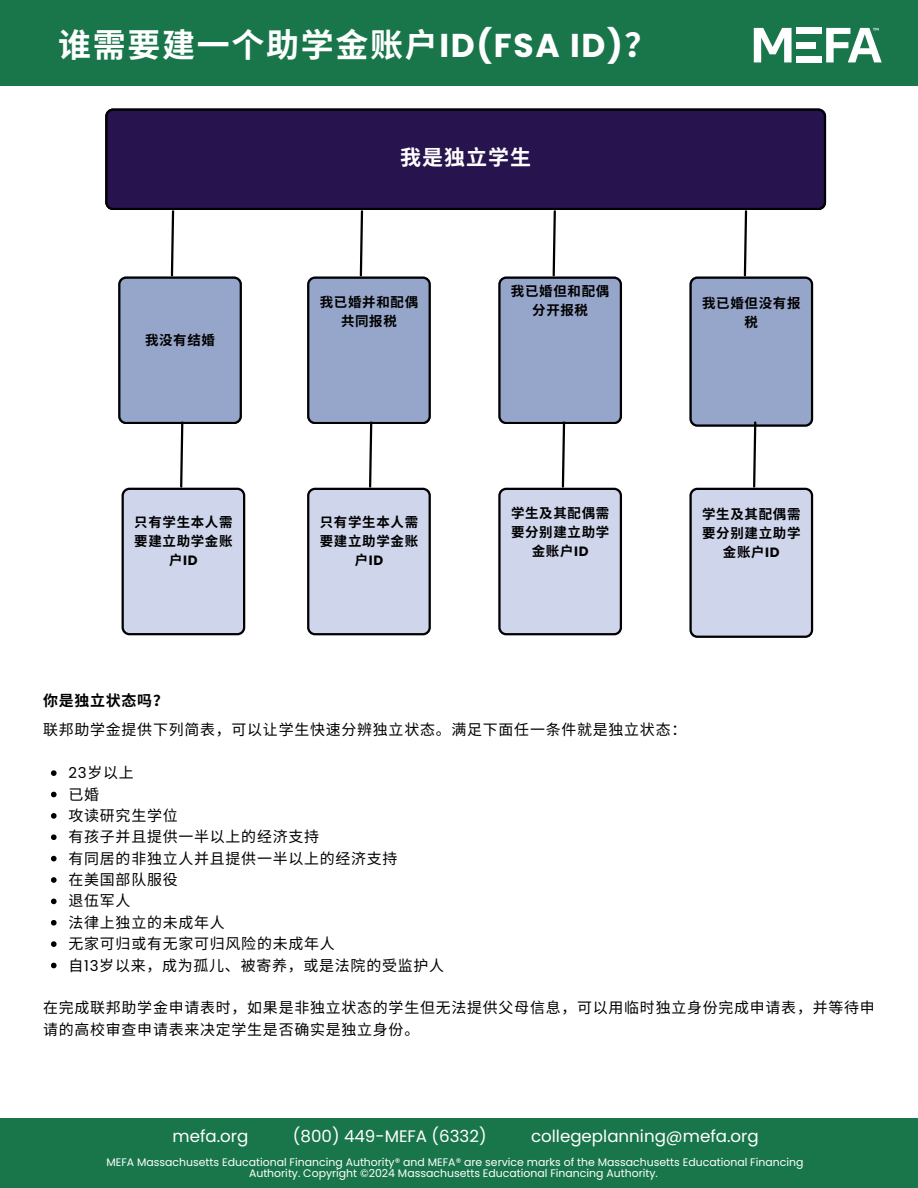
<style>
.page{position:relative;width:918px;height:1188px;background:#fff}
.page>*{position:absolute;margin:0;border:0;box-sizing:border-box;transform-origin:0 0}
.t1{font:700 33px "Noto Sans CJ Ksc";letter-spacing:.05em;color:#fff}
.t2{font:700 21px "Noto Sans CJ Ksc";letter-spacing:.05em;color:#fff}
.t3{font:16.65px "Poppins";color:#fff}
.t4{font:15px/21.3px "Noto Sans CJ Ksc";letter-spacing:.05em;color:#000}
.t5{font:700 15px "Noto Sans CJ Ksc";letter-spacing:.05em;color:#000}
.t6{font:700 13.5px/19px "Noto Sans CJ Ksc";letter-spacing:.05em;color:#000;text-align:center}
.t7{font:700 13.5px "Poppins";color:#000}
.t8{font:10.95px/10.9px "Poppins";color:#fff;text-align:center}
.s1{font-family:"Poppins"}
.s2{font-family:"Noto Sans CJ Ksc"}
</style>
<div class="page">
<div style="left:105px;top:109px;width:721px;height:101px;background:#27134d"></div>
<svg style="left:118px;top:209px;width:127px;height:426px"></svg>
<svg style="left:307px;top:209px;width:124px;height:426px"></svg>
<svg style="left:689px;top:209px;width:124px;height:428px"></svg>
<svg style="left:498px;top:209px;width:124px;height:426px"></svg>
<div style="left:0;top:1118px;width:918px;height:70px;background:#19764b"></div>
<div style="left:0;top:0;width:918px;height:86px;background:#19764b"></div>
<svg style="left:51px;top:770px;width:6px;height:6px"></svg>
<svg style="left:51px;top:792px;width:6px;height:5px"></svg>
<svg style="left:51px;top:813px;width:6px;height:6px"></svg>
<svg style="left:51px;top:834px;width:6px;height:6px"></svg>
<svg style="left:51px;top:856px;width:6px;height:5px"></svg>
<svg style="left:51px;top:877px;width:6px;height:6px"></svg>
<svg style="left:51px;top:899px;width:6px;height:5px"></svg>
<svg style="left:51px;top:920px;width:6px;height:6px"></svg>
<svg style="left:51px;top:941px;width:6px;height:6px"></svg>
<svg style="left:51px;top:963px;width:6px;height:5px"></svg>
<div style="left:797px;top:28px;width:25px;height:6px;background:#fff"></div>
<div style="left:797px;top:42px;width:19px;height:6px;background:#fff"></div>
<div style="left:797px;top:56px;width:25px;height:6px;background:#fff"></div>
<svg style="left:754px;top:28px;width:38px;height:34px"></svg>
<svg style="left:826px;top:28px;width:56px;height:34px"></svg>
<h1 class="t1" style="left:58px;top:28px;width:601px">谁需要建一个助学金账户 <span class="s1">ID(FSA ID)</span>？</h1>
<p class="t6" style="left:145px;top:330px;width:72px">我没有结婚</p>
<p class="t6" style="left:134px;top:513px;width:100px;text-align:left">只有学生本人需要建立助学金账</p>
<p class="t7" style="left:169px;top:553px;width:30px"><span class="s2">户</span>ID</p>
<h2 class="t2" style="left:400px;top:146px;width:131px">我是独立学生</h2>
<p class="t6" style="left:320px;top:292px;width:100px">我已婚并和配偶共同报税</p>
<p class="t6" style="left:320px;top:513px;width:100px;text-align:left">只有学生本人需要建立助学金账</p>
<p class="t7" style="left:355px;top:553px;width:30px"><span class="s2">户</span>ID</p>
<p class="t6" style="left:511px;top:281px;width:100px">我已婚但和配偶分开报税</p>
<p class="t6" style="left:511px;top:503px;width:100px">学生及其配偶需要分别建立助学金账户<span class="s1">ID</span></p>
<p class="t6" style="left:702px;top:293px;width:100px">我已婚但没有报税</p>
<p class="t6" style="left:702px;top:504px;width:100px">学生及其配偶需要分别建立助学金账户<span class="s1">ID</span></p>
<p class="t5" style="left:43px;top:693px;width:126px">你是独立状态吗？</p>
<p class="t4" style="left:43px;top:719px;width:645px">联邦助学金提供下列简表，可以让学生快速分辨独立状态。满足下面任一条件就是独立状态：</p>
<p class="t4" style="left:69px;top:762px;width:376px"><span class="s1">23</span>岁以上<br>已婚<br>攻读研究生学位<br>有孩子并且提供一半以上的经济支持<br>有同居的非独立人并且提供一半以上的经济支持<br>在美国部队服役<br>退伍军人<br>法律上独立的未成年人<br>无家可归或有无家可归风险的未成年人<br>自 <span class="s1">13</span>岁以来，成为孤儿、被寄养，或是法院的受监护人</p>
<p class="t4" style="left:43px;top:997px;width:833px">在完成联邦助学金申请表时，如果是非独立状态的学生但无法提供父母信息，可以用临时独立身份完成申请表，并等待申请的高校审查申请表来决定学生是否确实是独立身份。</p>
<p class="t3" style="left:173px;top:1127px;width:77px">mefa.org</p>
<p class="t3" style="left:293px;top:1127px;width:195px">(800) 449-MEFA (6332)</p>
<p class="t3" style="left:531px;top:1127px;width:229px">collegeplanning@mefa.org</p>
<p class="t8" style="left:106px;top:1156px;width:699px">MEFA Massachusetts Educational Financing Authority® and MEFA® are service marks of the Massachusetts Educational Financing<br>Authority. Copyright ©2024 Massachusetts Educational Financing Authority.</p>
</div>
